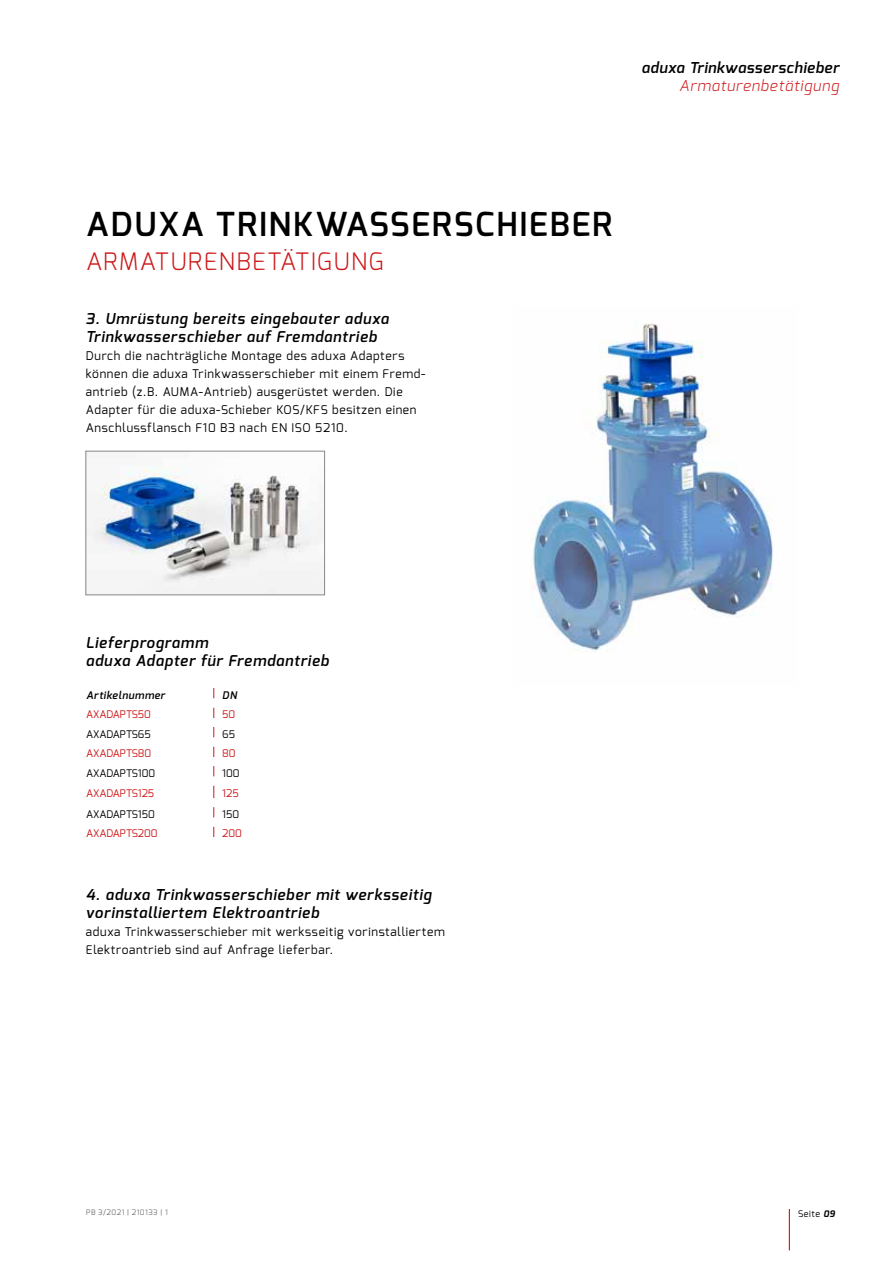
<style>
.page{position:relative;width:893px;height:1263px;background:#fff}
.page>*{position:absolute;margin:0;border:0;box-sizing:border-box;transform-origin:0 0}
.t1{font:600 33px "Exo";letter-spacing:.06em;color:#000}
.t2{font:300 24px "Exo";letter-spacing:.06em;color:#cd1719}
.t3{font:italic 600 15px/18px "Exo";letter-spacing:.06em;color:#000}
.t4{font:italic 600 15px "Exo";letter-spacing:.04em;color:#000}
.t5{font:italic 300 15px "Exo";letter-spacing:.06em;color:#cd1719}
.t6{font:12px/18px "Exo";letter-spacing:.06em;color:#000}
.t7{font:10.5px "Exo";color:#cd1719}
.t8{font:10.5px "Exo";color:#000}
.t9{font:italic 600 10.5px "Exo";letter-spacing:.06em;color:#000}
.t10{font:9px "Exo";letter-spacing:.06em;color:#000}
.t11{font:7.5px "Exo";letter-spacing:.06em;color:#717274}
.s1{font-weight:700;font-style:italic}
</style>
<div class="page">
<hr style="left:789px;top:1209px;width:1px;height:41px;background:#cd1719">
<img style="left:530px;top:323px;width:243px;height:329px">
<img style="left:87px;top:466px;width:236px;height:127px">
<div style="left:85px;top:451px;width:240px;height:144px;border:1px solid #878787"></div>
<svg style="left:213px;top:786px;width:1px;height:12px"></svg>
<p class="t4" style="left:641px;top:58px;width:199px">aduxa Trinkwasserschieber</p>
<p class="t5" style="left:679px;top:76px;width:161px">Armaturenbetätigung</p>
<h1 class="t1" style="left:86px;top:202px;width:527px">ADUXA TRINKWASSERSCHIEBER</h1>
<h2 class="t2" style="left:86px;top:246px;width:299px">ARMATURENBETÄTIGUNG</h2>
<p class="t3" style="left:86px;top:310px;width:304px">3. Umrüstung bereits eingebauter aduxa<br>Trinkwasserschieber auf Fremdantrieb</p>
<p class="t6" style="left:86px;top:347px;width:341px">Durch die nachträgliche Montage des aduxa Adapters können die aduxa Trinkwasserschieber mit einem Fremd&shy;antrieb (z.B. AUMA-Antrieb) ausgerüstet werden. Die Adapter für die aduxa-Schieber KOS/KFS besitzen einen Anschlussflansch F10 B3 nach EN ISO 5210.</p>
<p class="t3" style="left:86px;top:634px;width:244px">Lieferprogramm<br>aduxa Adapter für Fremdantrieb</p>
<p class="t9" style="left:86px;top:688px;width:80px">Artikelnummer</p>
<p class="t9" style="left:222px;top:688px;width:16px">DN</p>
<p class="t7" style="left:86px;top:707px;width:66px">AXADAPTS50</p>
<p class="t7" style="left:222px;top:707px;width:15px">50</p>
<p class="t8" style="left:86px;top:727px;width:66px">AXADAPTS65</p>
<p class="t8" style="left:222px;top:727px;width:14px">65</p>
<p class="t7" style="left:86px;top:746px;width:67px">AXADAPTS80</p>
<p class="t7" style="left:222px;top:746px;width:15px">80</p>
<p class="t8" style="left:86px;top:766px;width:70px">AXADAPTS100</p>
<p class="t8" style="left:222px;top:766px;width:19px">100</p>
<p class="t7" style="left:86px;top:786px;width:70px">AXADAPTS125</p>
<p class="t7" style="left:222px;top:786px;width:18px">125</p>
<p class="t8" style="left:86px;top:807px;width:70px">AXADAPTS150</p>
<p class="t8" style="left:222px;top:807px;width:18px">150</p>
<p class="t7" style="left:86px;top:827px;width:73px">AXADAPTS200</p>
<p class="t7" style="left:222px;top:827px;width:21px">200</p>
<p class="t3" style="left:86px;top:886px;width:347px">4. aduxa Trinkwasserschieber mit werksseitig vorinstalliertem Elektroantrieb</p>
<p class="t6" style="left:86px;top:923px;width:360px">aduxa Trinkwasserschieber mit werksseitig vorinstalliertem<br>Elektroantrieb sind auf Anfrage lieferbar.</p>
<p class="t11" style="left:86px;top:1208px;width:83px">PB 3/2021 | 210133 | 1</p>
<p class="t10" style="left:798px;top:1208px;width:38px">Seite <span class="s1">09</span></p>
</div>
